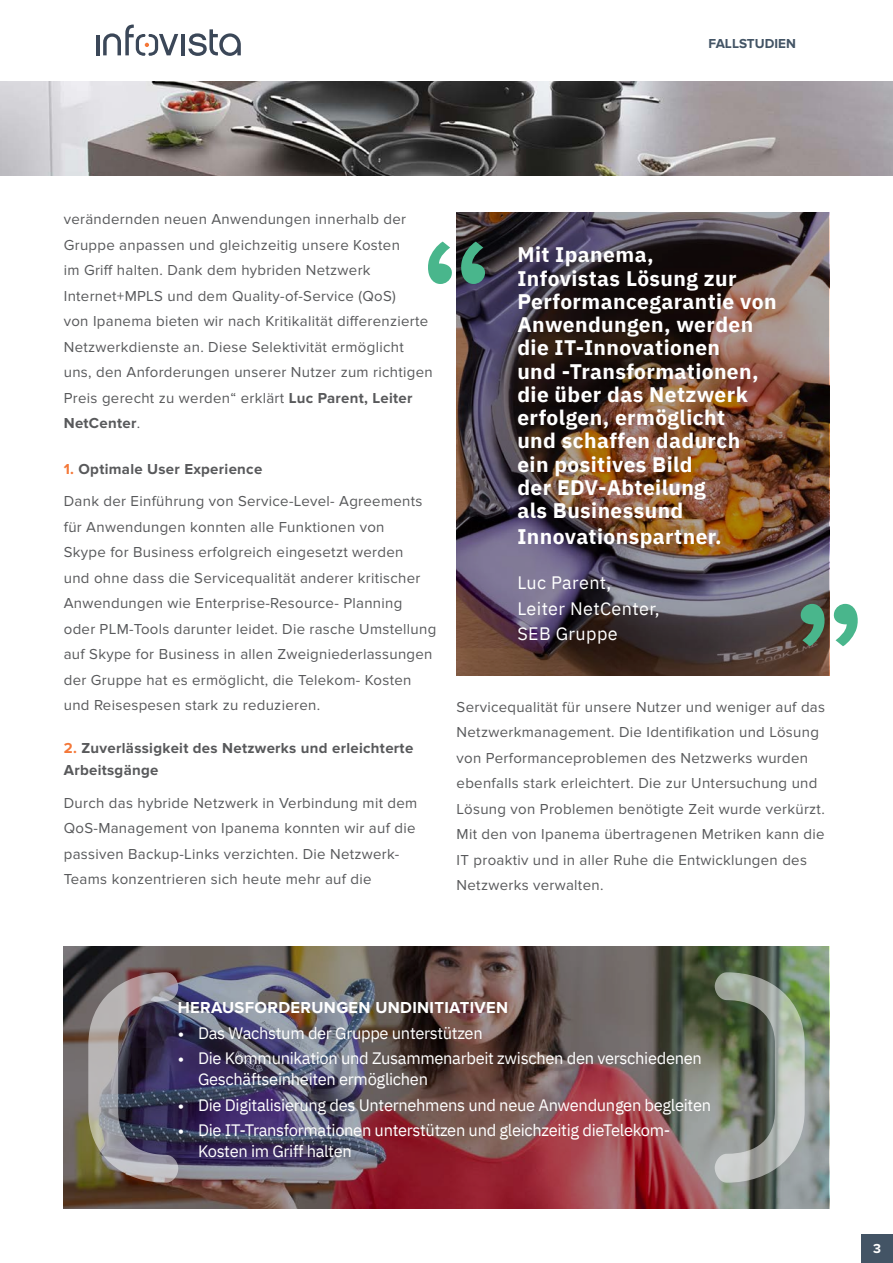
<style>
.page{position:relative;width:893px;height:1263px;background:#fff}
.page>*{position:absolute;margin:0;border:0;box-sizing:border-box;transform-origin:0 0}
.Body{font:700 21px/23.2px "IBM Plex Sans";letter-spacing:.02em;color:#fff}
.Body-2{font:18px/25.5px "IBM Plex Sans";letter-spacing:.02em;color:#fff}
.t1{font:16.5px/21px "IBM Plex Sans";letter-spacing:-.02em;color:#fff}
.CTA_Title{font:700 16.5px "Proxima Nova";letter-spacing:.02em;color:#fff}
.Body-3{font:15px/25.5px "Proxima Nova";letter-spacing:.02em;color:#58595b}
.Body-4{font:700 15px/22.5px "Proxima Nova";letter-spacing:.02em;color:#58595b}
.t2{font:700 13.5px "Proxima Nova";color:#435465}
.t3{font:700 13.5px "Proxima Nova";color:#fff}
.s1{font-weight:700}
.s2{color:#f47839}
.s3{font-family:"Proxima Nova";font-weight:700;font-size:18px}
</style>
<div class="page">
<img style="left:64px;top:946px;width:765px;height:263px">
<img style="left:457px;top:212px;width:372px;height:463px">
<svg style="left:833px;top:604px;width:25px;height:42px"></svg>
<svg style="left:799px;top:604px;width:26px;height:42px"></svg>
<svg style="left:428px;top:242px;width:24px;height:42px"></svg>
<svg style="left:461px;top:242px;width:25px;height:42px"></svg>
<img style="left:88px;top:972px;width:90px;height:211px">
<svg style="left:715px;top:972px;width:90px;height:211px;background:#858e81"></svg>
<div style="left:861px;top:1234px;width:32px;height:29px;background:#435465"></div>
<img style="left:0;top:82px;width:893px;height:93px">
<hr style="left:96px;top:35px;width:3px;height:20px;background:#3b4758">
<hr style="left:182px;top:34px;width:3px;height:21px;background:#3b4758">
<svg style="left:188px;top:29px;width:53px;height:27px"></svg>
<svg style="left:103px;top:24px;width:75px;height:32px"></svg>
<p class="t2" style="left:709px;top:36px;width:89px">FALLSTUDIEN</p>
<p class="Body-3" style="left:64px;top:206px;width:370px">verändernden neuen Anwendungen innerhalb der Gruppe anpassen und gleichzeitig unsere Kosten<br>im Griff halten. Dank dem hybriden Netzwerk Internet+MPLS und dem Quality-of-Service (QoS)<br>von Ipanema bieten wir nach Kritikalität differenzierte Netzwerkdienste an. Diese Selektivität ermöglicht uns, den Anforderungen unserer Nutzer zum richtigen Preis gerecht zu werden“ erklärt <span class="s1">Luc Parent, Leiter NetCenter</span>.</p>
<p class="Body-4" style="left:64px;top:458px;width:200px"><span class="s2">1.</span> Optimale User Experience</p>
<p class="Body-3" style="left:64px;top:488px;width:374px">Dank der Einführung von Service-Level- Agreements für Anwendungen konnten alle Funktionen von<br>Skype for Business erfolgreich eingesetzt werden<br>und ohne dass die Servicequalität anderer kritischer Anwendungen wie Enterprise-Resource- Planning oder PLM-Tools darunter leidet. Die rasche Umstellung auf Skype for Business in allen Zweigniederlassungen der Gruppe hat es ermöglicht, die Telekom- Kosten und Reisespesen stark zu reduzieren.</p>
<p class="Body-4" style="left:64px;top:737px;width:351px"><span class="s2">2.</span> Zuverlässigkeit des Netzwerks und erleichterte<br>Arbeitsgänge</p>
<p class="Body-3" style="left:64px;top:790px;width:355px">Durch das hybride Netzwerk in Verbindung mit dem QoS-Management von Ipanema konnten wir auf die passiven Backup-Links verzichten. Die Netzwerk-Teams konzentrieren sich heute mehr auf die</p>
<p class="Body" style="left:517px;top:241px;width:261px">Mit Ipanema,<br>Infovistas Lösung zur<br>Performancegarantie von<br>Anwendungen, werden die IT-Innovationen<br>und -Transformationen, die über das Netzwerk erfolgen, ermöglicht<br>und schaffen dadurch ein positives Bild<br>der EDV-Abteilung<br>als Businessund</p>
<p class="Body" style="left:517px;top:523px;width:206px">Innovationspartner.</p>
<p class="Body-2" style="left:517px;top:569px;width:144px">Luc Parent,<br>Leiter NetCenter,<br>SEB Gruppe</p>
<p class="Body-3" style="left:457px;top:694px;width:370px">Servicequalität für unsere Nutzer und weniger auf das Netzwerkmanagement. Die Identifikation und Lösung von Performanceproblemen des Netzwerks wurden ebenfalls stark erleichtert. Die zur Untersuchung und Lösung von Problemen benötigte Zeit wurde verkürzt.<br>Mit den von Ipanema übertragenen Metriken kann die IT proaktiv und in aller Ruhe die Entwicklungen des Netzwerks verwalten.</p>
<p class="CTA_Title" style="left:178px;top:998px;width:332px">HERAUSFORDERUNGEN UNDINITIATIVEN</p>
<p class="t1" style="left:178px;top:1021px;width:306px"><span class="s3">•</span> Das Wachstum der Gruppe unterstützen</p>
<p class="t1" style="left:198px;top:1047px;width:505px;text-indent:-20px"><span class="s3">•</span> Die Kommunikation und Zusammenarbeit zwischen den verschiedenen<br>Geschäftseinheiten ermöglichen</p>
<p class="t1" style="left:178px;top:1093px;width:535px"><span class="s3">•</span> Die Digitalisierung des Unternehmens und neue Anwendungen begleiten</p>
<p class="t1" style="left:198px;top:1119px;width:474px;text-indent:-20px"><span class="s3">•</span> Die IT-Transformationen unterstützen und gleichzeitig dieTelekom-<br>Kosten im Griff halten</p>
<p class="t3" style="left:873px;top:1240px;width:9px">3</p>
</div>
